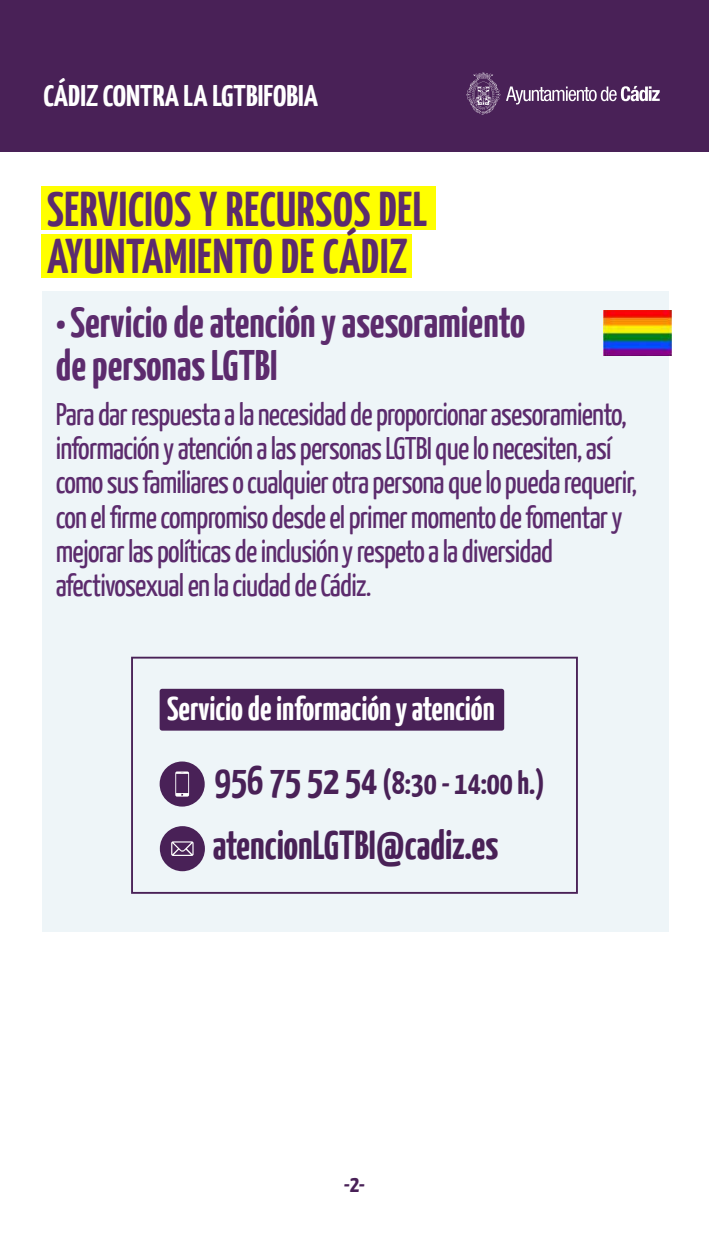
<style>
.page{position:relative;width:709px;height:1241px;background:#fff}
.page>*{position:absolute;margin:0;border:0;box-sizing:border-box;transform-origin:0 0}
.t1{font:700 48.75px/46.8px "Yanone Kaffeesatz";letter-spacing:.015em;color:#5c2b6d}
.t2{font:700 42.62px/42.2px "Yanone Kaffeesatz";color:#5c2b6d}
.t3{font:700 40.38px "Yanone Kaffeesatz";color:#492157}
.t4{font:700 33.5px "Yanone Kaffeesatz";color:#fff}
.t5{font:700 32.5px "Yanone Kaffeesatz";color:#492157}
.t6{font:31.25px/34.2px "Yanone Kaffeesatz";letter-spacing:-.025em;color:#5c2b6d}
.t7{font:700 29.88px "Yanone Kaffeesatz";color:#fff;scale:1.09 1}
.t8{font:700 23.75px "Yanone Kaffeesatz";color:#492157}
.s1{font-size:43.75px}
.s2{font-size:40.38px}
</style>
<div class="page">
<div style="left:42px;top:291px;width:627px;height:641px;background:#eef5f8"></div>
<div style="left:41px;top:186px;width:394px;height:43px;background:#ff0"></div>
<div style="left:41px;top:234px;width:371px;height:43px;background:#ff0"></div>
<div style="left:0;top:0;width:709px;height:151px;background:#492157"></div>
<svg style="left:506px;top:86px;width:153px;height:18px"></svg>
<svg style="left:466px;top:72px;width:34px;height:42px"></svg>
<div style="left:160px;top:688px;width:344px;height:42px;background:#492157;border-radius:3px"></div>
<div style="left:159px;top:761px;width:46px;height:45px;background:#492157;border-radius:50%"></div>
<svg style="left:175px;top:771px;width:14px;height:25px"></svg>
<div style="left:160px;top:826px;width:45px;height:45px;background:#492157;border-radius:50%"></div>
<svg style="left:171px;top:841px;width:22px;height:15px"></svg>
<div style="left:131px;top:656px;width:447px;height:237px;border:2px solid #492157"></div>
<img style="left:603px;top:310px;width:68px;height:45px">
<p class="t7" style="left:43px;top:77px;width:253px">CÁDIZ CONTRA LA LGTBIFOBIA</p>
<h1 class="t1" style="left:47px;top:185px;width:382px">SERVICIOS Y RECURSOS DEL<br>AYUNTAMIENTO DE CÁDIZ</h1>
<h2 class="t2" style="left:56px;top:300px;width:471px"><span class="s1">•</span> Servicio de atención y asesoramiento de personas LGTBI</h2>
<p class="t6" style="left:56px;top:396px;width:583px">Para dar respuesta a la necesidad de proporcionar asesoramiento, información y atención a las personas LGTBI que lo necesiten, así como sus familiares o cualquier otra persona que lo pueda requerir, con el firme compromiso desde el primer momento de fomentar y mejorar las políticas de inclusión y respeto a la diversidad afectivosexual en la ciudad de Cádiz.</p>
<p class="t4" style="left:167px;top:687px;width:329px">Servicio de información y atención</p>
<p class="t5" style="left:215px;top:762px;width:331px"><span class="s2">956 75 52 54</span> (8:30 - 14:00 h.)</p>
<p class="t3" style="left:213px;top:820px;width:287px">atencionLGTBI@cadiz.es</p>
<p class="t8" style="left:344px;top:1168px;width:23px">-2-</p>
</div>
